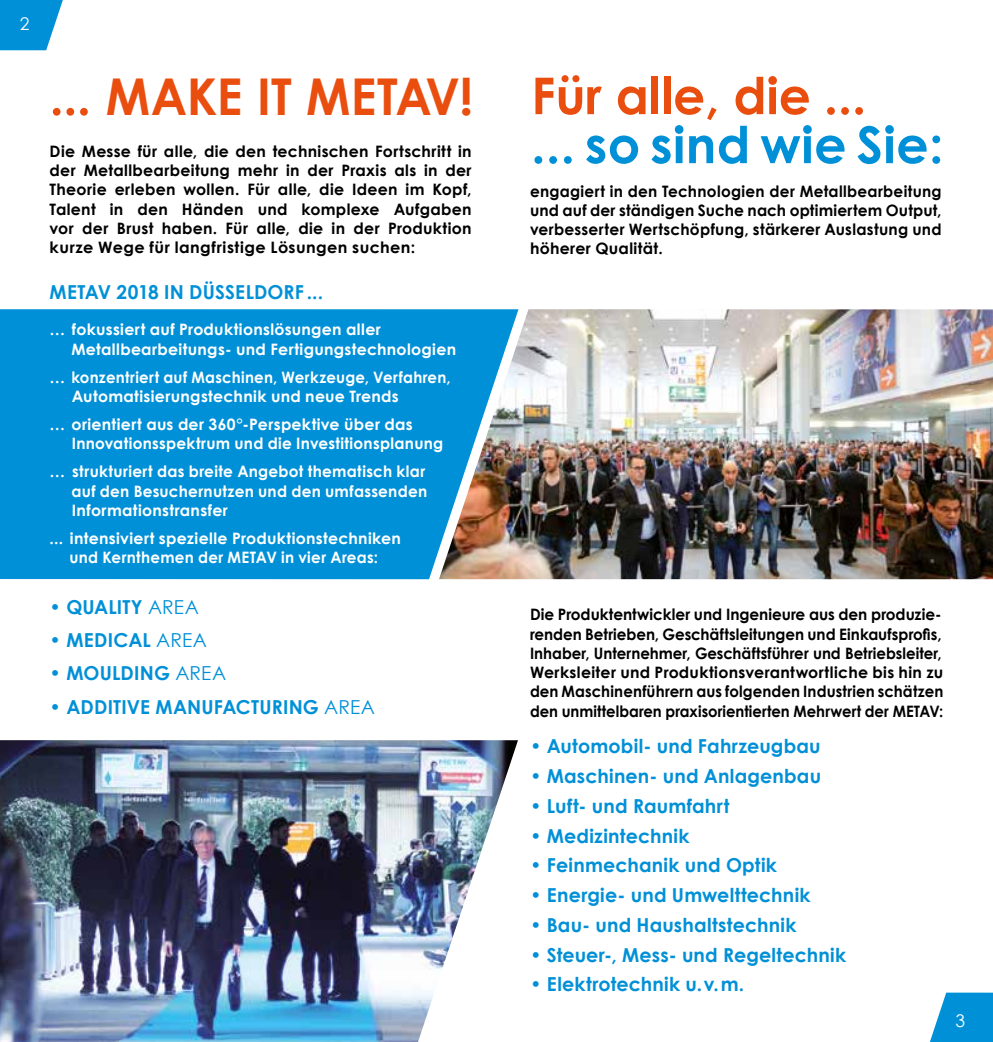
<style>
.page{position:relative;width:993px;height:1042px;background:#fff}
.page>*{position:absolute;margin:0;border:0;box-sizing:border-box;transform-origin:0 0}
.t1{font:700 50.75px "Century Gothic";color:#e94e0f}
.t2{font:700 50.75px "Century Gothic";letter-spacing:.01em;color:#0090d7}
.t3{font:700 19.25px "Century Gothic";letter-spacing:.01em;color:#0090d7}
.t4{font:17.5px "Century Gothic";color:#fff}
.t5{font:700 15.75px/19.2px "Century Gothic";letter-spacing:.015em;color:#000;text-align:justify}
.t6{font:700 15.75px/19.2px "Century Gothic";letter-spacing:.02em;color:#fff}
.s1{font-weight:400}
</style>
<div class="page">
<div style="left:0;top:309px;width:439px;height:270px;background:#0090d7"></div>
<img style="left:439px;top:309px;width:553px;height:270px">
<svg style="left:0;top:0;width:63px;height:50px;background:#229edc"></svg>
<svg style="left:930px;top:992px;width:62px;height:50px;background:#239fdc"></svg>
<img style="left:0;top:740px;width:518px;height:302px">
<p class="t4" style="left:20px;top:13px;width:11px">2</p>
<h1 class="t1" style="left:50px;top:65px;width:425px">... MAKE IT METAV!</h1>
<p class="t5" style="left:50px;top:141px;width:423px">Die Messe für alle, die den technischen Fortschritt in der Metallbearbeitung mehr in der Praxis als in der Theorie erleben wollen. Für alle, die Ideen im Kopf, Talent in den Händen und komplexe Aufgaben vor der Brust haben. Für alle, die in der Produktion kurze Wege für langfristige Lösungen suchen:</p>
<p class="t3" style="left:50px;top:280px;width:275px">METAV 2018 IN DÜSSELDORF ...</p>
<p class="t6" style="left:71px;top:320px;width:386px;text-indent:-22px">… fokussiert auf Produktionslösungen aller<br>Metallbearbeitungs- und Fertigungstechnologien</p>
<p class="t6" style="left:72px;top:367px;width:380px;text-indent:-22px">… konzentriert auf Maschinen, Werkzeuge, Verfahren,<br>Automatisierungstechnik und neue Trends</p>
<p class="t6" style="left:72px;top:414px;width:373px;text-indent:-22px">… orientiert aus der 360°-Perspektive über das<br>Innovationsspektrum und die Investitionsplanung</p>
<p class="t6" style="left:71px;top:461px;width:357px;text-align:justify;text-indent:-22px">… strukturiert das breite Angebot thematisch klar auf den Besuchernutzen und den umfassenden Informationstransfer</p>
<p class="t6" style="left:50px;top:528px;width:353px;text-align:center">... intensiviert spezielle Produktionstechniken und Kernthemen der METAV in vier Areas:</p>
<p class="t3" style="left:50px;top:595px;width:151px">• QUALITY <span class="s1">AREA</span></p>
<p class="t3" style="left:50px;top:628px;width:159px">• MEDICAL <span class="s1">AREA</span></p>
<p class="t3" style="left:50px;top:661px;width:178px">• MOULDING <span class="s1">AREA</span></p>
<p class="t3" style="left:50px;top:694px;width:327px">• ADDITIVE MANUFACTURING <span class="s1">AREA</span></p>
<h1 class="t1" style="left:531px;top:64px;width:336px">Für alle, die ...</h1>
<h1 class="t2" style="left:531px;top:113px;width:413px">... so sind wie Sie:</h1>
<p class="t5" style="left:530px;top:181px;width:413px">engagiert in den Technologien der Metallbearbeitung und auf der ständigen Suche nach optimiertem Output, verbesserter Wertschöpfung, stärkerer Auslastung und höherer Qualität.</p>
<p class="t5" style="left:530px;top:604px;width:415px">Die Produktentwickler und Ingenieure aus den produzie&shy;renden Betrieben, Geschäftsleitungen und Einkaufsprofis, Inhaber, Unternehmer, Geschäftsführer und Betriebsleiter, Werksleiter und Produktionsverantwortliche bis hin zu den Maschinenführern aus folgenden Industrien schätzen den unmittelbaren praxisorientierten Mehrwert der METAV:</p>
<p class="t3" style="left:530px;top:734px;width:292px">• Automobil- und Fahrzeugbau</p>
<p class="t3" style="left:530px;top:764px;width:292px">• Maschinen- und Anlagenbau</p>
<p class="t3" style="left:530px;top:793px;width:201px">• Luft- und Raumfahrt</p>
<p class="t3" style="left:530px;top:823px;width:161px">• Medizintechnik</p>
<p class="t3" style="left:530px;top:853px;width:248px">• Feinmechanik und Optik</p>
<p class="t3" style="left:530px;top:883px;width:282px">• Energie- und Umwelttechnik</p>
<p class="t3" style="left:530px;top:912px;width:268px">• Bau- und Haushaltstechnik</p>
<p class="t3" style="left:530px;top:942px;width:317px">• Steuer-, Mess- und Regeltechnik</p>
<p class="t3" style="left:530px;top:972px;width:216px">• Elektrotechnik u. v. m.</p>
<p class="t4" style="left:955px;top:1010px;width:11px">3</p>
</div>
